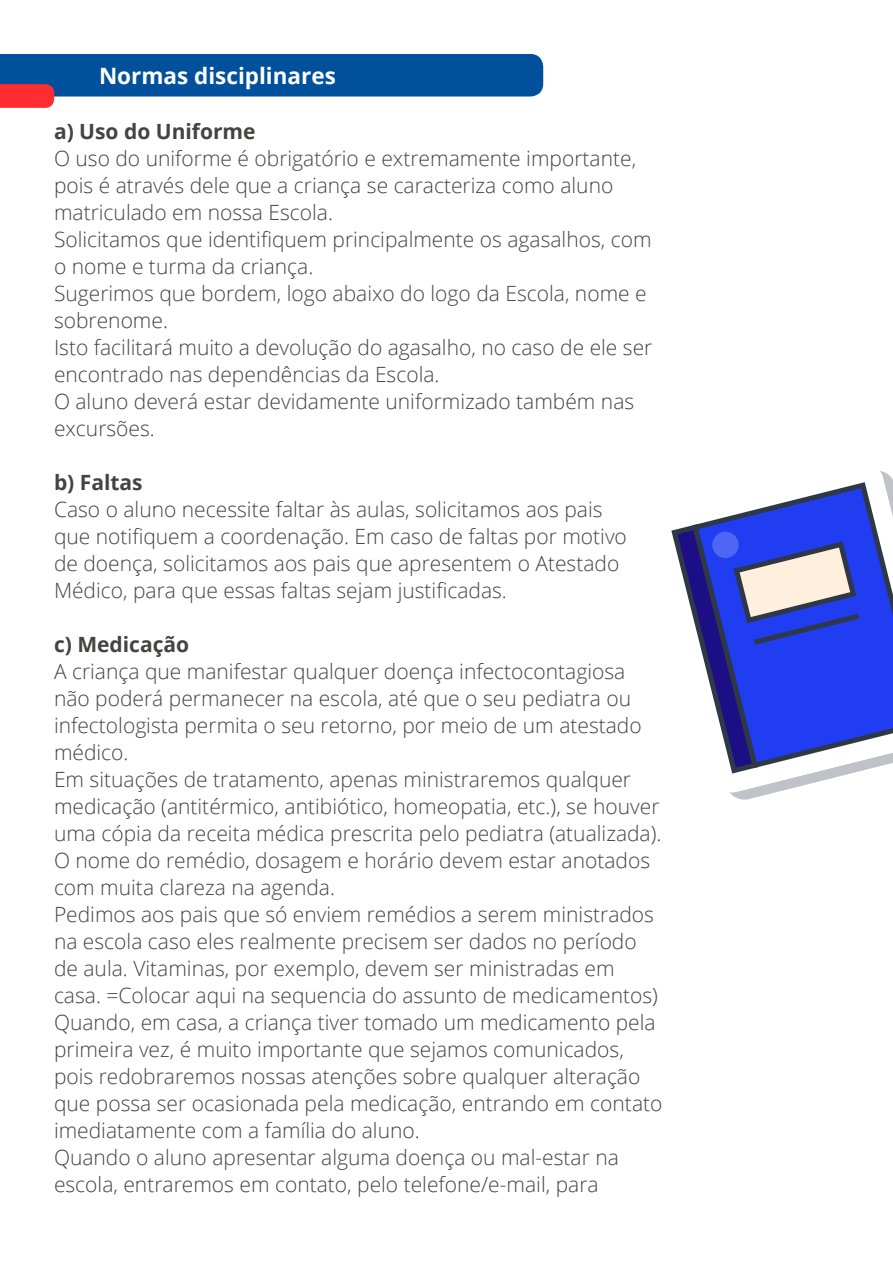
<style>
.page{position:relative;width:893px;height:1263px;background:#fff}
.page>*{position:absolute;margin:0;border:0;box-sizing:border-box;transform-origin:0 0}
.t1{font:700 22.5px "Open Sans";color:#fff}
.t2{font:300 21px/27px "Open Sans";color:#454242}
.t3{font:700 21px "Open Sans";color:#454242}
</style>
<div class="page">
<svg style="left:0;top:54px;width:543px;height:54px"></svg>
<svg style="left:729px;top:471px;width:164px;height:323px"></svg>
<svg style="left:698px;top:482px;width:195px;height:286px;fill:#213df2"></svg>
<svg style="left:671px;top:524px;width:188px;height:249px"></svg>
<p class="t1" style="left:99px;top:60px;width:238px">Normas disciplinares</p>
<p class="t3" style="left:54px;top:116px;width:203px">a) Uso do Uniforme</p>
<p class="t2" style="left:54px;top:144px;width:600px">O uso do uniforme é obrigatório e extremamente importante, pois é através dele que a criança se caracteriza como aluno matriculado em nossa Escola.<br>Solicitamos que identifiquem principalmente os agasalhos, com o nome e turma da criança.<br>Sugerimos que bordem, logo abaixo do logo da Escola, nome e sobrenome.<br>Isto facilitará muito a devolução do agasalho, no caso de ele ser encontrado nas dependências da Escola.<br>O aluno deverá estar devidamente uniformizado também nas excursões.</p>
<p class="t3" style="left:54px;top:468px;width:90px">b) Faltas</p>
<p class="t2" style="left:54px;top:495px;width:574px">Caso o aluno necessite faltar às aulas, solicitamos aos pais que notifiquem a coordenação. Em caso de faltas por motivo de doença, solicitamos aos pais que apresentem o Atestado Médico, para que essas faltas sejam justificadas.</p>
<p class="t3" style="left:54px;top:630px;width:137px">c) Medicação</p>
<p class="t2" style="left:54px;top:657px;width:610px">A criança que manifestar qualquer doença infectocontagiosa não poderá permanecer na escola, até que o seu pediatra ou infectologista permita o seu retorno, por meio de um atestado médico.<br>Em situações de tratamento, apenas ministraremos qualquer medicação (antitérmico, antibiótico, homeopatia, etc.), se houver uma cópia da receita médica prescrita pelo pediatra (atualizada).<br>O nome do remédio, dosagem e horário devem estar anotados com muita clareza na agenda.<br>Pedimos aos pais que só enviem remédios a serem ministrados na escola caso eles realmente precisem ser dados no período de aula. Vitaminas, por exemplo, devem ser ministradas em casa. =Colocar aqui na sequencia do assunto de medicamentos)<br>Quando, em casa, a criança tiver tomado um medicamento pela primeira vez, é muito importante que sejamos comunicados, pois redobraremos nossas atenções sobre qualquer alteração que possa ser ocasionada pela medicação, entrando em contato imediatamente com a família do aluno.<br>Quando o aluno apresentar alguma doença ou mal-estar na escola, entraremos em contato, pelo telefone/e-mail, para</p>
</div>
